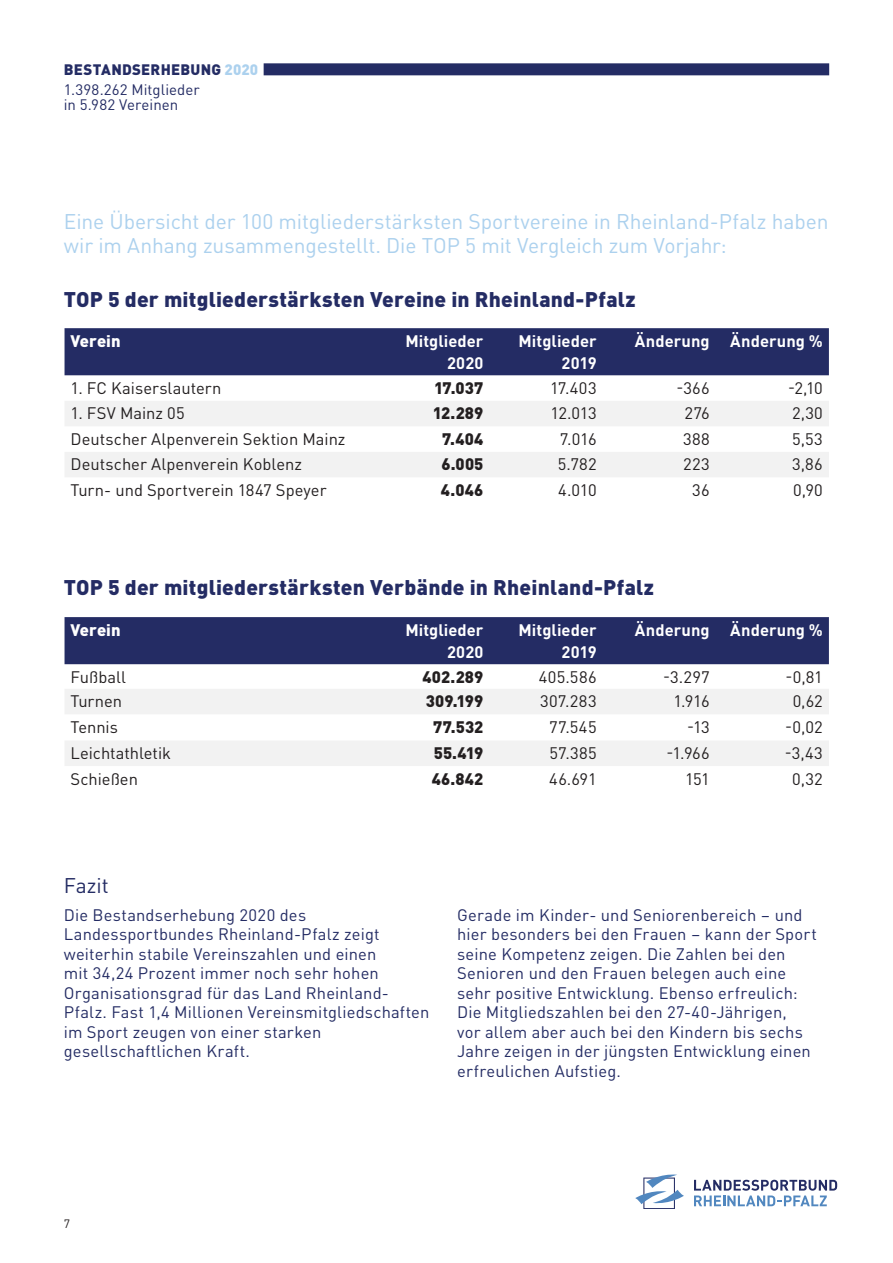
<style>
.page{position:relative;width:893px;height:1263px;background:#fff}
.page>*{position:absolute;margin:0;border:0;box-sizing:border-box;transform-origin:0 0}
.HEADLINE{font:21px/24px "DINOT";letter-spacing:-.005em;color:#acd1ee}
.HEADLINE-2{font:900 21px "DINOT";letter-spacing:.01em;color:#242c64}
.HEADLINE-3{font:21px "DINOT";letter-spacing:.005em;color:#242c64}
.Absatz{font:16.5px/19.5px "DINOT";letter-spacing:.01em;color:#242c64}
.HEADLINE-4{font:16.5px "DINOT";color:#231f20}
.HEADLINE-5{font:700 16.5px/22.5px "DINOT";letter-spacing:.005em;color:#fff;text-align:right}
.HEADLINE-6{font:900 16.5px "DINOT";letter-spacing:.01em;color:#231f20}
.HEADLINE-7{font:900 16.5px "DINOT";color:#fff}
.t1{font:15px/19.2px "DINOT";letter-spacing:.005em;color:#242c64}
.t2{font:12px "DINOT";color:#231f20}
.s1{font-weight:900}
.s2{font-weight:900;color:#acd1ee}
</style>
<div class="page">
<div style="left:264px;top:63px;width:565px;height:12px;background:#242c64"></div>
<svg style="left:694px;top:1180px;width:143px;height:26px"></svg>
<svg style="left:635px;top:1174px;width:49px;height:34px"></svg>
<div style="left:65px;top:328px;width:764px;height:47px;background:#242c64"></div>
<svg style="left:65px;top:401px;width:764px;height:76px;fill:#f2f2f2"></svg>
<div style="left:65px;top:617px;width:764px;height:47px;background:#242c64"></div>
<svg style="left:65px;top:689px;width:764px;height:77px;fill:#f2f2f2"></svg>
<p class="t1" style="left:64px;top:59px;width:196px"><span class="s1">BESTANDSERHEBUNG</span> <span class="s2">2020<br></span>1.398.262 Mitglieder</p>
<p class="t1" style="left:64px;top:93px;width:116px">in 5.982 Vereinen</p>
<p class="HEADLINE" style="left:64px;top:207px;width:766px">Eine Übersicht der 100 mitgliederstärksten Sportvereine in Rheinland-Pfalz haben wir im Anhang zusammengestellt. Die TOP 5 mit Vergleich zum Vorjahr:</p>
<p class="HEADLINE-2" style="left:64px;top:283px;width:573px">TOP 5 der mitgliederstärksten Vereine in Rheinland-Pfalz</p>
<p class="HEADLINE-7" style="left:71px;top:328px;width:52px">Verein</p>
<p class="HEADLINE-5" style="left:405px;top:328px;width:80px">Mitglieder<br>2020</p>
<p class="HEADLINE-5" style="left:519px;top:328px;width:80px">Mitglieder<br>2019</p>
<p class="HEADLINE-5" style="left:635px;top:328px;width:76px">Änderung</p>
<p class="HEADLINE-5" style="left:730px;top:328px;width:94px">Änderung %</p>
<p class="HEADLINE-4" style="left:71px;top:375px;width:152px">1. FC Kaiserslautern</p>
<p class="HEADLINE-6" style="left:434px;top:375px;width:51px">17.037</p>
<p class="HEADLINE-4" style="left:550px;top:375px;width:48px">17.403</p>
<p class="HEADLINE-4" style="left:677px;top:375px;width:35px">-366</p>
<p class="HEADLINE-4" style="left:788px;top:375px;width:36px">-2,10</p>
<p class="HEADLINE-4" style="left:71px;top:401px;width:116px">1. FSV Mainz 05</p>
<p class="HEADLINE-6" style="left:433px;top:400px;width:52px">12.289</p>
<p class="HEADLINE-4" style="left:551px;top:401px;width:48px">12.013</p>
<p class="HEADLINE-4" style="left:684px;top:401px;width:27px">276</p>
<p class="HEADLINE-4" style="left:792px;top:401px;width:32px">2,30</p>
<p class="HEADLINE-4" style="left:71px;top:426px;width:277px">Deutscher Alpenverein Sektion Mainz</p>
<p class="HEADLINE-6" style="left:442px;top:426px;width:43px">7.404</p>
<p class="HEADLINE-4" style="left:560px;top:426px;width:38px">7.016</p>
<p class="HEADLINE-4" style="left:683px;top:426px;width:28px">388</p>
<p class="HEADLINE-4" style="left:792px;top:426px;width:32px">5,53</p>
<p class="HEADLINE-4" style="left:71px;top:452px;width:233px">Deutscher Alpenverein Koblenz</p>
<p class="HEADLINE-6" style="left:441px;top:451px;width:43px">6.005</p>
<p class="HEADLINE-4" style="left:558px;top:452px;width:40px">5.782</p>
<p class="HEADLINE-4" style="left:683px;top:452px;width:28px">223</p>
<p class="HEADLINE-4" style="left:792px;top:452px;width:32px">3,86</p>
<p class="HEADLINE-4" style="left:71px;top:477px;width:258px">Turn- und Sportverein 1847 Speyer</p>
<p class="HEADLINE-6" style="left:441px;top:477px;width:44px">4.046</p>
<p class="HEADLINE-4" style="left:558px;top:477px;width:40px">4.010</p>
<p class="HEADLINE-4" style="left:692px;top:477px;width:19px">36</p>
<p class="HEADLINE-4" style="left:793px;top:477px;width:31px">0,90</p>
<p class="HEADLINE-2" style="left:64px;top:571px;width:592px">TOP 5 der mitgliederstärksten Verbände in Rheinland-Pfalz</p>
<p class="HEADLINE-7" style="left:71px;top:616px;width:52px">Verein</p>
<p class="HEADLINE-5" style="left:405px;top:617px;width:80px">Mitglieder<br>2020</p>
<p class="HEADLINE-5" style="left:519px;top:617px;width:80px">Mitglieder<br>2019</p>
<p class="HEADLINE-5" style="left:635px;top:617px;width:76px">Änderung</p>
<p class="HEADLINE-5" style="left:730px;top:617px;width:94px">Änderung %</p>
<p class="HEADLINE-4" style="left:71px;top:664px;width:57px">Fußball</p>
<p class="HEADLINE-6" style="left:422px;top:664px;width:62px">402.289</p>
<p class="HEADLINE-4" style="left:539px;top:664px;width:59px">405.586</p>
<p class="HEADLINE-4" style="left:663px;top:664px;width:48px">-3.297</p>
<p class="HEADLINE-4" style="left:786px;top:664px;width:39px">-0,81</p>
<p class="HEADLINE-4" style="left:71px;top:689px;width:53px">Turnen</p>
<p class="HEADLINE-6" style="left:426px;top:688px;width:59px">309.199</p>
<p class="HEADLINE-4" style="left:540px;top:689px;width:58px">307.283</p>
<p class="HEADLINE-4" style="left:673px;top:689px;width:38px">1.916</p>
<p class="HEADLINE-4" style="left:793px;top:689px;width:32px">0,62</p>
<p class="HEADLINE-4" style="left:71px;top:714px;width:49px">Tennis</p>
<p class="HEADLINE-6" style="left:433px;top:714px;width:52px">77.532</p>
<p class="HEADLINE-4" style="left:549px;top:714px;width:49px">77.545</p>
<p class="HEADLINE-4" style="left:687px;top:714px;width:24px">-13</p>
<p class="HEADLINE-4" style="left:785px;top:714px;width:39px">-0,02</p>
<p class="HEADLINE-4" style="left:71px;top:740px;width:102px">Leichtathletik</p>
<p class="HEADLINE-6" style="left:434px;top:740px;width:51px">55.419</p>
<p class="HEADLINE-4" style="left:549px;top:740px;width:49px">57.385</p>
<p class="HEADLINE-4" style="left:666px;top:740px;width:45px">-1.966</p>
<p class="HEADLINE-4" style="left:785px;top:740px;width:39px">-3,43</p>
<p class="HEADLINE-4" style="left:71px;top:766px;width:69px">Schießen</p>
<p class="HEADLINE-6" style="left:432px;top:765px;width:53px">46.842</p>
<p class="HEADLINE-4" style="left:549px;top:766px;width:49px">46.691</p>
<p class="HEADLINE-4" style="left:685px;top:766px;width:26px">151</p>
<p class="HEADLINE-4" style="left:792px;top:766px;width:32px">0,32</p>
<p class="HEADLINE-3" style="left:64px;top:869px;width:47px">Fazit</p>
<p class="Absatz" style="left:64px;top:903px;width:367px">Die Bestandserhebung 2020 des Landessportbundes Rheinland-Pfalz zeigt weiterhin stabile Vereinszahlen und einen<br>mit 34,24 Prozent immer noch sehr hohen Organisationsgrad für das Land Rheinland-Pfalz. Fast 1,4 Millionen Vereinsmitgliedschaften im Sport zeugen von einer starken gesellschaftlichen Kraft.</p>
<p class="Absatz" style="left:457px;top:903px;width:361px">Gerade im Kinder- und Seniorenbereich – und hier besonders bei den Frauen – kann der Sport seine Kompetenz zeigen. Die Zahlen bei den Senioren und den Frauen belegen auch eine sehr positive Entwicklung. Ebenso erfreulich:<br>Die Mitgliedszahlen bei den 27-40-Jährigen,<br>vor allem aber auch bei den Kindern bis sechs Jahre zeigen in der jüngsten Entwicklung einen erfreulichen Aufstieg.</p>
<p class="t2" style="left:64px;top:1214px;width:8px">7</p>
</div>
